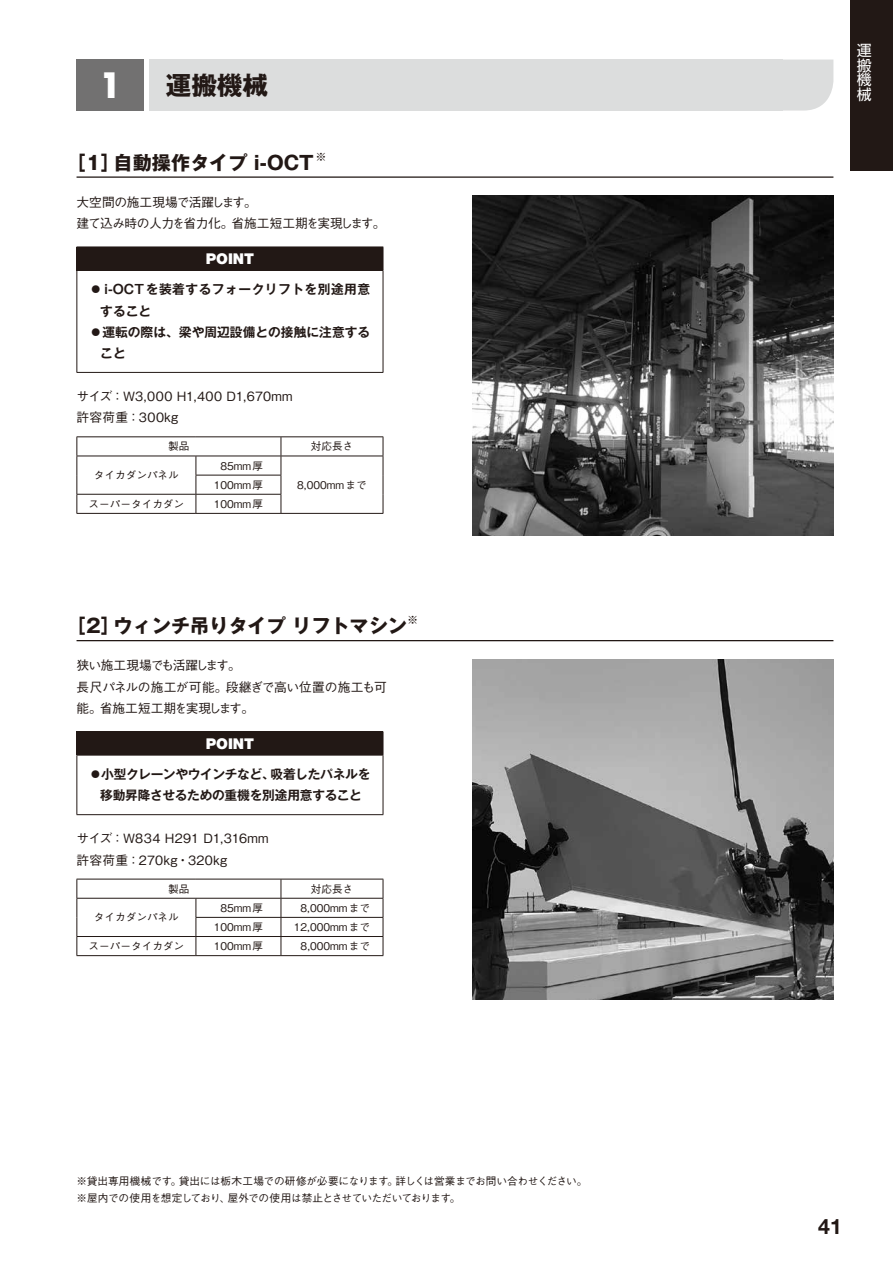
<style>
.page{position:relative;width:893px;height:1263px;background:#fff}
.page>*{position:absolute;margin:0;border:0;box-sizing:border-box;transform-origin:0 0}
.t1{font:700 34.05px "Futura";color:#fff}
.t2{font:700 25.5px "Gothic MB101 Pro";color:#221815}
.t3{font:700 21.3px "Helvetica Neue";color:#221815}
.t4{font:700 19.2px "Gothic MB101 Pro";color:#221815}
.t5{font:900 14.85px "Helvetica Neue";color:#fff}
.t6{font:14.85px/14.9px "Shin Go Pro";color:#fff;text-align:justify}
.t7{font:500 12.75px/21.3px "Gothic BBB Pro";letter-spacing:-.03em;color:#221815}
.t8{font:500 12.75px/21.3px "Gothic BBB Pro";letter-spacing:.02em;color:#221815}
.t9{font:700 12.75px/21.3px "Gothic MB101 Pro De";letter-spacing:-.025em;color:#221815;text-align:center}
.t10{font:700 12.75px "Gothic MB101 Pro De";color:#221815}
.t11{font:700 12.75px "Gothic MB101 Pro De";letter-spacing:.035em;color:#221815}
.t12{font:700 11.1px "Gothic MB101 Pro";color:#221815}
.t13{font:500 10.65px/19.2px "Gothic BBB Pro";color:#221815;text-align:right}
.t14{font:500 10.65px/17px "Gothic BBB Pro";letter-spacing:-.03em;color:#221815}
</style>
<div class="page">
<div style="left:850px;top:0;width:43px;height:170px;background:#221815"></div>
<svg style="left:782px;top:60px;width:51px;height:51px;background:#dedfdf"></svg>
<div style="left:149px;top:60px;width:633px;height:51px;background:#dcdddd"></div>
<div style="left:77px;top:60px;width:68px;height:51px;background:#727171"></div>
<div style="left:77px;top:247px;width:306px;height:23px;background:#221815"></div>
<svg style="left:383px;top:247px;width:1px;height:23px"></svg>
<hr style="left:77px;top:270px;width:306px;height:1px;background:#221815">
<hr style="left:77px;top:271px;width:1px;height:101px;background:#221815">
<hr style="left:383px;top:271px;width:1px;height:101px;background:#221815">
<hr style="left:77px;top:372px;width:306px;height:1px;background:#221815">
<hr style="left:77px;top:436px;width:119px;height:1px;background:#221815">
<hr style="left:196px;top:436px;width:85px;height:1px;background:#221815">
<hr style="left:281px;top:436px;width:102px;height:1px;background:#221815">
<hr style="left:77px;top:456px;width:119px;height:1px;background:#221815">
<hr style="left:196px;top:456px;width:85px;height:1px;background:#221815">
<hr style="left:281px;top:456px;width:102px;height:1px;background:#221815">
<hr style="left:196px;top:475px;width:85px;height:1px;background:#221815">
<hr style="left:77px;top:494px;width:119px;height:1px;background:#221815">
<svg style="left:77px;top:437px;width:1px;height:76px"></svg>
<hr style="left:196px;top:494px;width:85px;height:1px;background:#221815">
<svg style="left:196px;top:456px;width:1px;height:57px"></svg>
<svg style="left:281px;top:437px;width:1px;height:76px"></svg>
<svg style="left:383px;top:437px;width:1px;height:76px"></svg>
<hr style="left:77px;top:513px;width:119px;height:1px;background:#221815">
<hr style="left:196px;top:513px;width:85px;height:1px;background:#221815">
<hr style="left:281px;top:513px;width:102px;height:1px;background:#221815">
<div style="left:77px;top:732px;width:306px;height:23px;background:#221815"></div>
<hr style="left:77px;top:731px;width:306px;height:1px;background:#221815">
<svg style="left:383px;top:732px;width:1px;height:23px"></svg>
<hr style="left:77px;top:755px;width:306px;height:1px;background:#221815">
<hr style="left:77px;top:755px;width:1px;height:59px;background:#221815">
<hr style="left:383px;top:755px;width:1px;height:59px;background:#221815">
<hr style="left:77px;top:814px;width:306px;height:1px;background:#221815">
<hr style="left:77px;top:879px;width:119px;height:1px;background:#221815">
<hr style="left:196px;top:879px;width:85px;height:1px;background:#221815">
<hr style="left:281px;top:879px;width:102px;height:1px;background:#221815">
<hr style="left:77px;top:898px;width:119px;height:1px;background:#221815">
<hr style="left:196px;top:898px;width:85px;height:1px;background:#221815">
<hr style="left:281px;top:898px;width:102px;height:1px;background:#221815">
<hr style="left:196px;top:917px;width:85px;height:1px;background:#221815">
<hr style="left:281px;top:917px;width:102px;height:1px;background:#221815">
<hr style="left:77px;top:936px;width:119px;height:1px;background:#221815">
<svg style="left:77px;top:879px;width:1px;height:76px"></svg>
<hr style="left:196px;top:936px;width:85px;height:1px;background:#221815">
<svg style="left:196px;top:898px;width:1px;height:57px"></svg>
<hr style="left:281px;top:936px;width:102px;height:1px;background:#221815">
<svg style="left:281px;top:879px;width:1px;height:76px"></svg>
<svg style="left:383px;top:879px;width:1px;height:76px"></svg>
<hr style="left:77px;top:955px;width:119px;height:1px;background:#221815">
<hr style="left:196px;top:955px;width:85px;height:1px;background:#221815">
<hr style="left:281px;top:955px;width:102px;height:1px;background:#221815">
<hr style="left:77px;top:176px;width:756px;height:2px;background:#221815">
<hr style="left:77px;top:640px;width:756px;height:1px;background:#221815">
<img style="left:472px;top:196px;width:361px;height:340px">
<img style="left:472px;top:659px;width:361px;height:340px">
<h1 class="t1" style="left:99px;top:62px;width:25px">1</h1>
<h2 class="t2" style="left:166px;top:64px;width:104px">運搬機械</h2>
<h3 class="t4" style="left:67px;top:147px;width:248px">［1］自動操作タイプ i-OCT</h3>
<p class="t12" style="left:315px;top:147px;width:13px">※</p>
<p class="t7" style="left:77px;top:190px;width:311px">大空間の施工現場で活躍します。<br>建て込み時の人力を省力化。省施工短工期を実現します。</p>
<h3 class="t5" style="left:206px;top:250px;width:50px">POINT</h3>
<p class="t11" style="left:90px;top:279px;width:282px">◦i-OCTを装着するフォークリフトを別途用意</p>
<p class="t10" style="left:100px;top:300px;width:53px">すること</p>
<p class="t10" style="left:90px;top:321px;width:282px">◦運転の際は、梁や周辺設備との接触に注意する</p>
<p class="t10" style="left:100px;top:343px;width:27px">こと</p>
<p class="t8" style="left:77px;top:384px;width:218px">サイズ：W3,000 H1,400 D1,670mm許容荷重：300kg</p>
<p class="t13" style="left:168px;top:435px;width:23px">製品</p>
<p class="t13" style="left:311px;top:435px;width:44px">対応長さ</p>
<p class="t13" style="left:94px;top:464px;width:87px">タイカダンパネル</p>
<p class="t13" style="left:214px;top:455px;width:51px">85mm厚<br>100mm厚</p>
<p class="t13" style="left:297px;top:474px;width:71px">8,000mmまで</p>
<p class="t13" style="left:89px;top:493px;width:97px">スーパータイカダン</p>
<p class="t13" style="left:214px;top:493px;width:51px">100mm厚</p>
<h3 class="t4" style="left:67px;top:610px;width:342px">［2］ウィンチ吊りタイプ リフトマシン</h3>
<p class="t12" style="left:407px;top:611px;width:13px">※</p>
<p class="t7" style="left:77px;top:653px;width:312px">狭い施工現場でも活躍します。<br>長尺パネルの施工が可能。段継ぎで高い位置の施工も可能。省施工短工期を実現します。</p>
<h3 class="t5" style="left:206px;top:735px;width:50px">POINT</h3>
<p class="t9" style="left:89px;top:762px;width:283px">◦小型クレーンやウインチなど、吸着したパネルを移動昇降させるための重機を別途用意すること</p>
<p class="t8" style="left:77px;top:826px;width:193px">サイズ：W834 H291 D1,316mm許容荷重：270kg・320kg</p>
<p class="t13" style="left:168px;top:878px;width:23px">製品</p>
<p class="t13" style="left:311px;top:878px;width:44px">対応長さ</p>
<p class="t13" style="left:94px;top:906px;width:87px">タイカダンパネル</p>
<p class="t13" style="left:220px;top:897px;width:44px">85mm厚</p>
<p class="t13" style="left:301px;top:897px;width:71px">8,000mmまで</p>
<p class="t13" style="left:214px;top:916px;width:51px">100mm厚</p>
<p class="t13" style="left:294px;top:916px;width:78px">12,000mmまで</p>
<p class="t13" style="left:89px;top:935px;width:97px">スーパータイカダン</p>
<p class="t13" style="left:214px;top:935px;width:51px">100mm厚</p>
<p class="t13" style="left:301px;top:935px;width:71px">8,000mmまで</p>
<p class="t14" style="left:77px;top:1171px;width:512px">※貸出専用機械です。貸出には栃木工場での研修が必要になります。詳しくは営業までお問い合わせください。※屋内での使用を想定しており、屋外での使用は禁止とさせていただいております。</p>
<h3 class="t6" style="left:857px;top:41px;width:16px">運搬機械</h3>
<h3 class="t3" style="left:818px;top:1214px;width:25px">41</h3>
</div>
